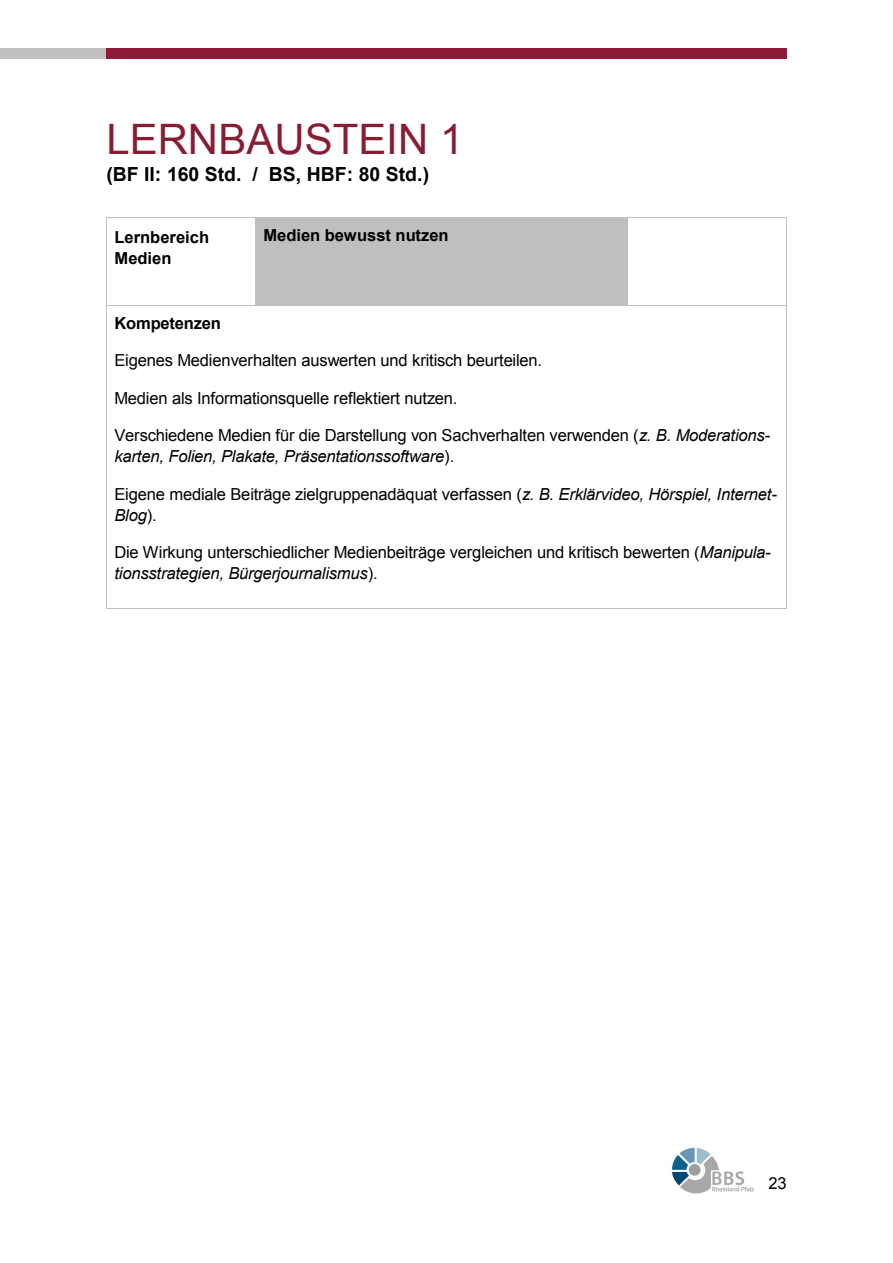
<style>
.page{position:relative;width:893px;height:1263px;background:#fff}
.page>*{position:absolute;margin:0;border:0;box-sizing:border-box;transform-origin:0 0}
.t1{font:42px "Arial";color:#871d33}
.t2{font:700 19.5px "Arial";color:#000}
.t3{font:16.5px/20.9px "Arial";letter-spacing:-.015em;color:#000}
.t4{font:700 16.5px/21px "Arial";color:#000}
.s1{font-style:italic}
</style>
<div class="page">
<img style="left:671px;top:1147px;width:83px;height:47px">
<div style="left:0;top:49px;width:109px;height:10px;background:#c0c0c0"></div>
<div style="left:107px;top:49px;width:680px;height:10px;background:#8f1936"></div>
<div style="left:256px;top:218px;width:371px;height:87px;background:#bfbfbf"></div>
<hr style="left:107px;top:217px;width:148px;height:1px;background:#bfbfbf">
<hr style="left:256px;top:217px;width:371px;height:1px;background:#bfbfbf">
<hr style="left:628px;top:217px;width:158px;height:1px;background:#bfbfbf">
<hr style="left:106px;top:226px;width:1px;height:79px;background:#bfbfbf">
<hr style="left:255px;top:226px;width:1px;height:79px;background:#bfbfbf">
<hr style="left:627px;top:226px;width:1px;height:79px;background:#bfbfbf">
<hr style="left:786px;top:226px;width:1px;height:79px;background:#bfbfbf">
<hr style="left:107px;top:305px;width:148px;height:1px;background:#bfbfbf">
<hr style="left:256px;top:305px;width:371px;height:1px;background:#bfbfbf">
<hr style="left:628px;top:305px;width:158px;height:1px;background:#bfbfbf">
<hr style="left:106px;top:314px;width:1px;height:295px;background:#bfbfbf">
<hr style="left:107px;top:609px;width:679px;height:1px;background:#bfbfbf">
<hr style="left:786px;top:314px;width:1px;height:295px;background:#bfbfbf">
<h5 class="t1" style="left:106px;top:112px;width:359px">LERNBAUSTEIN 1</h5>
<h5 class="t2" style="left:106px;top:161px;width:324px">(BF II: 160 Std. / BS, HBF: 80 Std.)</h5>
<p class="t4" style="left:114px;top:227px;width:96px">Lernbereich<br>Medien</p>
<p class="t4" style="left:263px;top:226px;width:187px">Medien bewusst nutzen</p>
<p class="t4" style="left:114px;top:313px;width:108px">Kompetenzen</p>
<p class="t3" style="left:114px;top:350px;width:429px">Eigenes Medienverhalten auswerten und kritisch beurteilen.</p>
<p class="t3" style="left:114px;top:388px;width:345px">Medien als Informationsquelle reflektiert nutzen.</p>
<p class="t3" style="left:114px;top:425px;width:657px">Verschiedene Medien für die Darstellung von Sachverhalten verwenden (<span class="s1">z. B. Moderations&shy;karten, Folien, Plakate, Präsentationssoftware</span>).</p>
<p class="t3" style="left:114px;top:484px;width:664px">Eigene mediale Beiträge zielgruppenadäquat verfassen (<span class="s1">z. B. Erklärvideo, Hörspiel, Internet-<br>Blog</span>).</p>
<p class="t3" style="left:114px;top:542px;width:658px">Die Wirkung unterschiedlicher Medienbeiträge vergleichen und kritisch bewerten (<span class="s1">Manipula&shy;tionsstrategien, Bürgerjournalismus</span>).</p>
<p class="t3" style="left:768px;top:1173px;width:20px">23</p>
</div>
